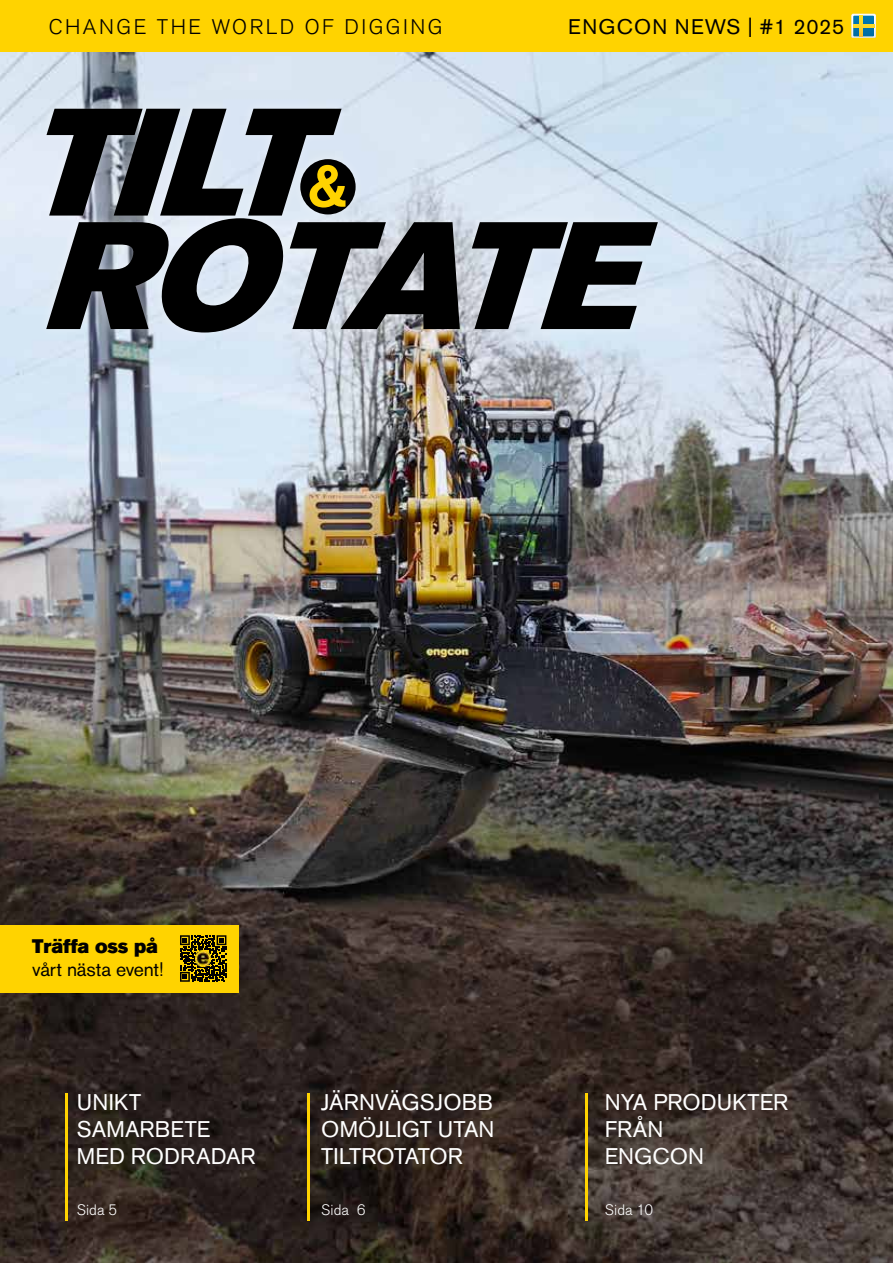
<style>
.page{position:relative;width:893px;height:1263px;background:#fff}
.page>*{position:absolute;margin:0;border:0;box-sizing:border-box;transform-origin:0 0}
.t1{font:italic 151.35px/113.4px "Akzidenz Grotesk Pro Super";color:#000}
.t2{font:22.5px/27px "Akzidenz Grotesk Pro";letter-spacing:.005em;color:#fff}
.t3{font:300 21px "Akzidenz Grotesk Pro";letter-spacing:.12em;color:#000}
.t4{font:21px "Akzidenz Grotesk Pro";letter-spacing:.06em;color:#000}
.t5{font:19.5px "Akzidenz Grotesk Pro";letter-spacing:-.01em;color:#000}
.t6{font:19.5px "Akzidenz Grotesk Pro Super";letter-spacing:-.01em;color:#000}
.t7{font:300 15px "Akzidenz Grotesk Pro";letter-spacing:.005em;color:#fff}
</style>
<div class="page">
<img style="left:0;top:51px;width:893px;height:1212px">
<div style="left:0;top:0;width:893px;height:51px;background:#ffd300"></div>
<svg style="left:851px;top:14px;width:25px;height:24px"></svg>
<svg style="left:860px;top:16px;width:3px;height:20px"></svg>
<hr style="left:853px;top:24px;width:21px;height:3px;background:#fdd927">
<div style="left:37px;top:99px;width:630px;height:243px;background:#fff;opacity:.42"></div>
<div style="left:300px;top:159px;width:56px;height:55px;background:#000;border-radius:50%"></div>
<svg style="left:310px;top:165px;width:35px;height:43px"></svg>
<hr style="left:65px;top:1093px;width:2px;height:127px;background:#ffd300">
<hr style="left:308px;top:1093px;width:2px;height:127px;background:#ffd300">
<hr style="left:585px;top:1093px;width:2px;height:127px;background:#ffd300">
<div style="left:0;top:925px;width:238px;height:67px;background:#ffd300"></div>
<svg style="left:180px;top:935px;width:46px;height:47px"></svg>
<img style="left:195px;top:951px;width:16px;height:15px">
<p class="t3" style="left:49px;top:13px;width:395px">CHANGE THE WORLD OF DIGGING</p>
<p class="t4" style="left:568px;top:13px;width:278px">ENGCON NEWS | #1 2025</p>
<h1 class="t1" style="left:22px;top:105px;width:671px">TILT<br>ROTATE</h1>
<p class="t6" style="left:32px;top:934px;width:127px">Träffa oss på</p>
<p class="t5" style="left:32px;top:956px;width:133px">vårt nästa event!</p>
<p class="t2" style="left:77px;top:1088px;width:180px">UNIKT<br>SAMARBETE<br>MED RODRADAR</p>
<p class="t7" style="left:77px;top:1200px;width:42px">Sida 5</p>
<p class="t2" style="left:321px;top:1088px;width:175px;text-align:justify">JÄRNVÄGSJOBB OMÖJLIGT UTAN TILTROTATOR</p>
<p class="t2" style="left:605px;top:1088px;width:185px">NYA PRODUKTER<br>FRÅN<br>ENGCON</p>
<p class="t7" style="left:321px;top:1200px;width:46px">Sida 6</p>
<p class="t7" style="left:605px;top:1200px;width:50px">Sida 10</p>
</div>
